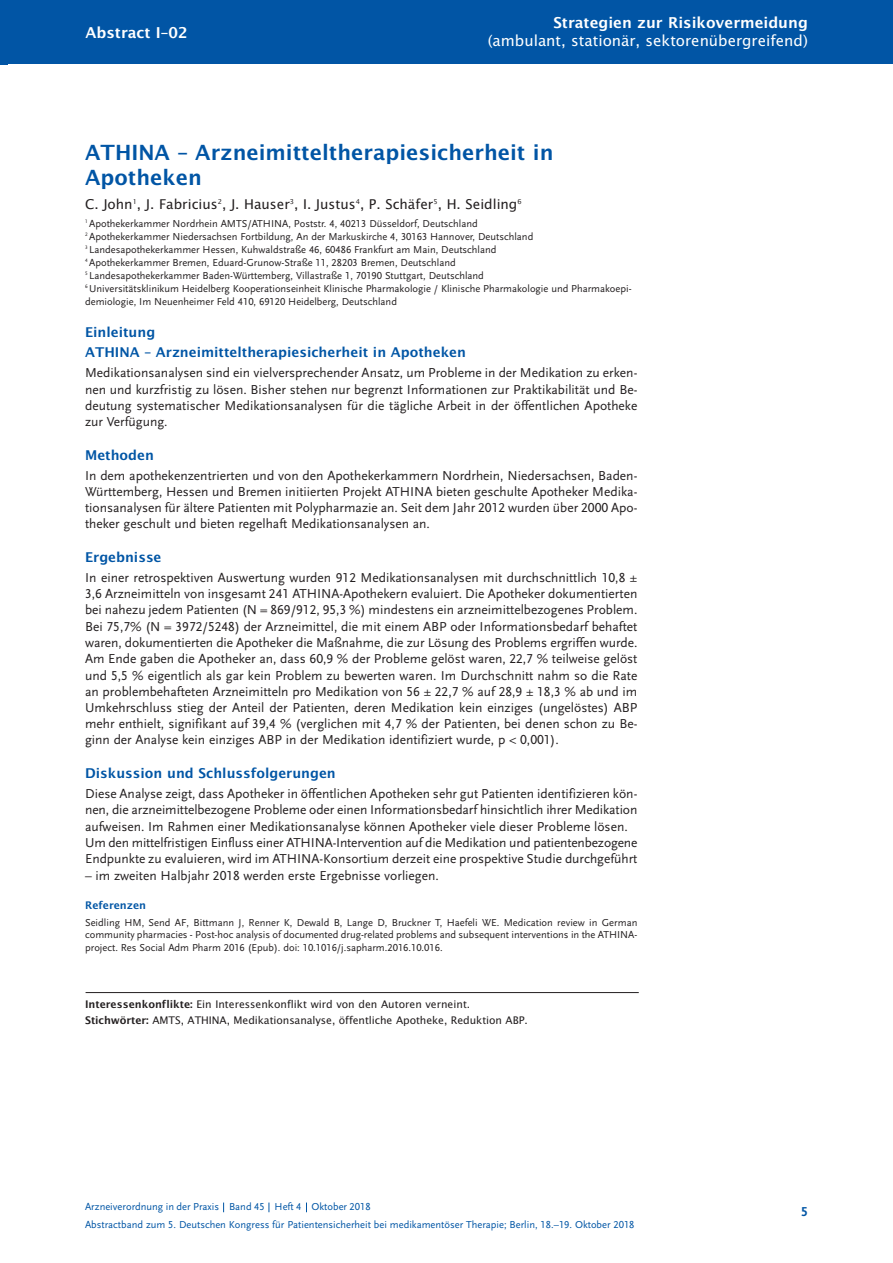
<style>
.page{position:relative;width:893px;height:1263px;background:#fff}
.page>*{position:absolute;margin:0;border:0;box-sizing:border-box;transform-origin:0 0}
.t1{font:600 21px/25.2px "Lucida Sans";color:#0155a5}
.t2{font:600 15px "Lucida Sans";color:#fff}
.t3{font:15px "Lucida Sans";color:#fff}
.t4{font:13.5px/16.2px "Scala Sans LF";color:#231f20;text-align:justify}
.t5{font:600 13.5px/20.4px "Lucida Sans";color:#0155a5}
.t6{font:13.5px "Lucida Sans";color:#231f20}
.t7{font:700 13.5px "Scala Sans LF";color:#0155a5}
.t8{font:10.5px/12.9px "Scala Sans LF";color:#231f20}
.t9{font:10.5px "Scala Sans LF";color:#0155a5}
.t10{font:10.5px/16.8px "Lucida Sans";letter-spacing:-.005em;color:#231f20}
.t11{font:600 10.5px "Lucida Sans";color:#0155a5}
.s1{font-weight:600}
</style>
<div class="page">
<div style="left:0;top:0;width:893px;height:64px;background:#0155a5"></div>
<hr style="left:86px;top:992px;width:553px;height:1px;background:#231f20">
<p class="t2" style="left:85px;top:24px;width:104px">Abstract I–02</p>
<p class="t2" style="left:553px;top:14px;width:256px">Strategien zur Risikovermeidung</p>
<p class="t3" style="left:488px;top:32px;width:322px">(ambulant, stationär, sektorenübergreifend)</p>
<h1 class="t1" style="left:85px;top:140px;width:470px">ATHINA – Arzneimitteltherapiesicherheit in<br>Apotheken</h1>
<p class="t6" style="left:85px;top:196px;width:438px">C. John<sup>1</sup>, J. Fabricius<sup>2</sup>, J. Hauser<sup>3</sup>, I. Justus<sup>4</sup>, P. Schäfer<sup>5</sup>, H. Seidling<sup>6</sup></p>
<p class="t8" style="left:85px;top:217px;width:548px"><sup>1</sup> Apothekerkammer Nordrhein AMTS/ATHINA, Poststr. 4, 40213 Düsseldorf, Deutschland<br><sup>2</sup> Apothekerkammer Niedersachsen Fortbildung, An der Markuskirche 4, 30163 Hannover, Deutschland<br><sup>3</sup> Landesapothekerkammer Hessen, Kuhwaldstraße 46, 60486 Frankfurt am Main, Deutschland<br><sup>4</sup> Apothekerkammer Bremen, Eduard-Grunow-Straße 11, 28203 Bremen, Deutschland<br><sup>5</sup> Landesapothekerkammer Baden-Württemberg, Villastraße 1, 70190 Stuttgart, Deutschland<br><sup>6</sup> Universitätsklinikum Heidelberg Kooperationseinheit Klinische Pharmakologie / Klinische Pharmakologie und Pharmakoepi&shy;demiologie, Im Neuenheimer Feld 410, 69120 Heidelberg, Deutschland</p>
<p class="t5" style="left:85px;top:322px;width:382px">Einleitung<br>ATHINA – Arzneimitteltherapiesicherheit in Apotheken</p>
<p class="t4" style="left:85px;top:365px;width:554px">Medikationsanalysen sind ein vielversprechender Ansatz, um Probleme in der Medikation zu erken&shy;nen und kurzfristig zu lösen. Bisher stehen nur begrenzt Informationen zur Praktikabilität und Be&shy;deutung systematischer Medikationsanalysen für die tägliche Arbeit in der öffentlichen Apotheke zur Verfügung.</p>
<p class="t5" style="left:85px;top:445px;width:70px">Methoden</p>
<p class="t4" style="left:85px;top:467px;width:554px">In dem apothekenzentrierten und von den Apothekerkammern Nordrhein, Niedersachsen, Baden-Württemberg, Hessen und Bremen initiierten Projekt ATHINA bieten geschulte Apotheker Medika&shy;tionsanalysen für ältere Patienten mit Polypharmazie an. Seit dem Jahr 2012 wurden über 2000 Apo&shy;theker geschult und bieten regelhaft Medikationsanalysen an.</p>
<p class="t5" style="left:85px;top:547px;width:78px">Ergebnisse</p>
<p class="t4" style="left:85px;top:570px;width:554px">In einer retrospektiven Auswertung wurden 912 Medikationsanalysen mit durchschnittlich 10,8 ± 3,6 Arzneimitteln von insgesamt 241 ATHINA-Apothekern evaluiert. Die Apotheker dokumentierten bei nahezu jedem Patienten (N = 869/912, 95,3 %) mindestens ein arzneimittelbezogenes Problem.<br>Bei 75,7% (N = 3972/5248) der Arzneimittel, die mit einem ABP oder Informationsbedarf behaftet waren, dokumentierten die Apotheker die Maßnahme, die zur Lösung des Problems ergriffen wurde.<br>Am Ende gaben die Apotheker an, dass 60,9 % der Probleme gelöst waren, 22,7 % teilweise gelöst und 5,5 % eigentlich als gar kein Problem zu bewerten waren. Im Durchschnitt nahm so die Rate an problembehafteten Arzneimitteln pro Medikation von 56 ± 22,7 % auf 28,9 ± 18,3 % ab und im Umkehrschluss stieg der Anteil der Patienten, deren Medikation kein einziges (ungelöstes) ABP mehr enthielt, signifikant auf 39,4 % (verglichen mit 4,7 % der Patienten, bei denen schon zu Be&shy;ginn der Analyse kein einziges ABP in der Medikation identifiziert wurde, p &lt; 0,001).</p>
<p class="t5" style="left:85px;top:763px;width:252px">Diskussion und Schlussfolgerungen</p>
<p class="t4" style="left:85px;top:786px;width:554px;text-align:left">Diese Analyse zeigt, dass Apotheker in öffentlichen Apotheken sehr gut Patienten identifizieren kön&shy;nen, die arzneimittelbezogene Probleme oder einen Informationsbedarf hinsichtlich ihrer Medikation aufweisen. Im Rahmen einer Medikationsanalyse können Apotheker viele dieser Probleme lösen.<br>Um den mittelfristigen Einfluss einer ATHINA-Intervention auf die Medikation und patientenbezogene Endpunkte zu evaluieren, wird im ATHINA-Konsortium derzeit eine prospektive Studie durchgeführt</p>
<p class="t4" style="left:85px;top:867px;width:355px">– im zweiten Halbjahr 2018 werden erste Ergebnisse vorliegen.</p>
<p class="t11" style="left:85px;top:899px;width:62px">Referenzen</p>
<p class="t8" style="left:85px;top:916px;width:554px;text-align:justify">Seidling HM, Send AF, Bittmann J, Renner K, Dewald B, Lange D, Bruckner T, Haefeli WE. Medication review in German community pharmacies - Post-hoc analysis of documented drug-related problems and subsequent interventions in the ATHINA&shy;project. Res Social Adm Pharm 2016 (Epub). doi: 10.1016/j.sapharm.2016.10.016.</p>
<p class="t10" style="left:85px;top:995px;width:444px"><span class="s1">Interessenkonflikte:</span> Ein Interessenkonflikt wird von den Autoren verneint.<br><span class="s1">Stichwörter:</span> AMTS, ATHINA, Medikationsanalyse, öffentliche Apotheke, Reduktion ABP.</p>
<p class="t9" style="left:85px;top:1201px;width:287px">Arzneiverordnung in der Praxis Band 45 Heft 4 Oktober 2018</p>
<p class="t7" style="left:801px;top:1204px;width:8px">5</p>
<p class="t9" style="left:85px;top:1219px;width:551px">Abstractband zum 5. Deutschen Kongress für Patientensicherheit bei medikamentöser Therapie; Berlin, 18.–19. Oktober 2018</p>
</div>
